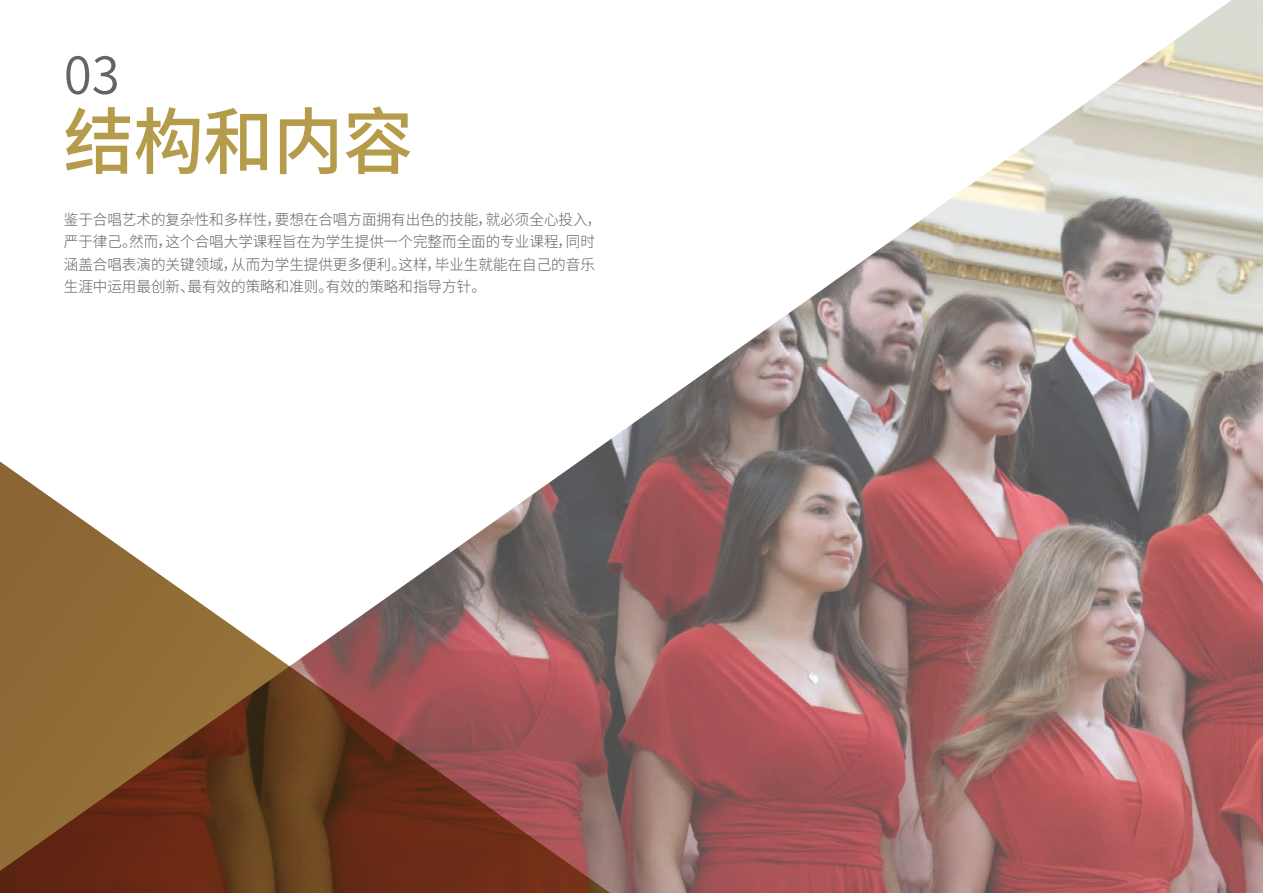
<style>
.page{position:relative;width:1263px;height:893px;background:#fff}
.page>*{position:absolute;margin:0;border:0;box-sizing:border-box;transform-origin:0 0}
.t1{font:500 72px "Source Han Sans CN";color:#b49c4b}
.t2{font:52.5px "Source Han Sans CN";color:#61646a}
.t3{font:300 15px/22.5px "Source Han Sans CN";color:#61646a}
</style>
<div class="page">
<img style="left:601px;top:0;width:662px;height:893px">
<svg style="left:0;top:446px;width:640px;height:447px"></svg>
<h2 class="t2" style="left:64px;top:45px;width:57px">03</h2>
<h1 class="t1" style="left:64px;top:101px;width:351px">结构和内容</h1>
<p class="t3" style="left:64px;top:208px;width:539px">鉴于合唱艺术的复杂性和多样性，要想在合唱方面拥有出色的技能，就必须全心投入，严于律己。然而，这个合唱大学课程旨在为学生提供一个完整而全面的专业课程，同时涵盖合唱表演的关键领域，从而为学生提供更多便利。这样，毕业生就能在自己的音乐生涯中运用最创新、最有效的策略和准则。有效的策略和指导方针。</p>
</div>
